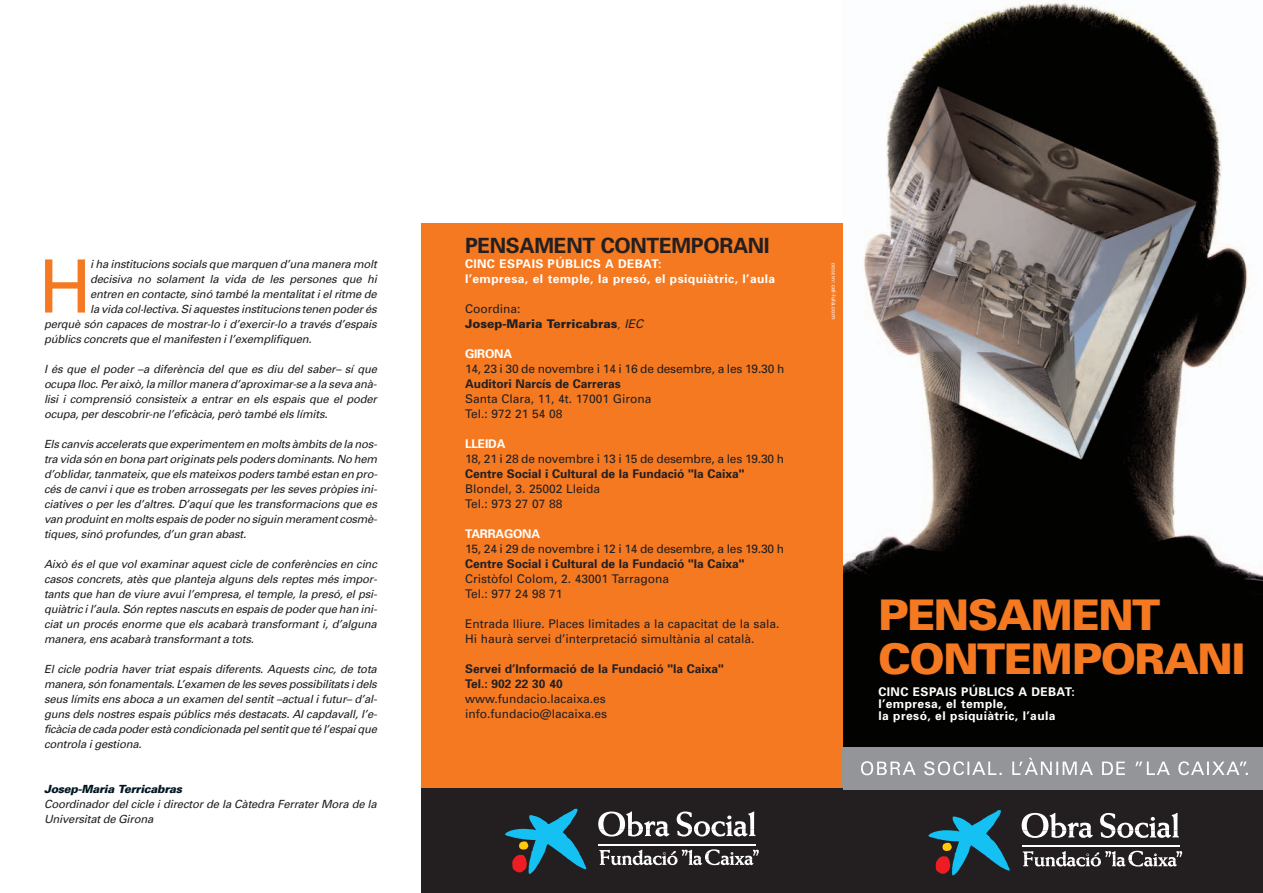
<style>
.page{position:relative;width:1263px;height:893px;background:#fff}
.page>*{position:absolute;margin:0;border:0;box-sizing:border-box;transform-origin:0 0}
.t1{font:73.5px "Univers";color:#f47921}
.t2{font:900 42.3px/43px "Univers";letter-spacing:-.035em;color:#f47921}
.t3{font:700 21px "Univers";letter-spacing:-.015em;color:#231f20}
.t4{font:12px/15px "Univers";color:#231f20}
.t5{font:700 12px/15px "Univers";color:#231f20}
.t6{font:700 12px/12px "Univers";letter-spacing:.035em;color:#fff}
.t7{font:900 12px/15px "Univers";color:#231f20}
.t8{font:700 12px "Univers";letter-spacing:-.015em;color:#fff}
.t9{font:italic 11.25px/15px "Univers";letter-spacing:-.015em;color:#231f20;text-align:justify}
.t10{font:italic 900 11.25px "Univers";letter-spacing:-.02em;color:#011622}
.t11{font:6px "Univers";color:#fff}
.s1{font-weight:400}
.s2{font-weight:300;font-style:italic}
.s3{font-weight:400;font-style:italic}
.s4{font-size:4.2px}
.s5{font-size:5.55px}
</style>
<div class="page">
<img style="left:842px;top:2px;width:421px;height:745px">
<div style="left:421px;top:223px;width:421px;height:670px;background:#f47921"></div>
<div style="left:842px;top:789px;width:421px;height:104px;background:#231f20"></div>
<div style="left:842px;top:747px;width:421px;height:43px;background:#939598"></div>
<svg style="left:1023px;top:851px;width:159px;height:16px"></svg>
<hr style="left:1022px;top:845px;width:157px;height:2px;background:#fff">
<svg style="left:1022px;top:813px;width:157px;height:25px"></svg>
<svg style="left:861px;top:758px;width:387px;height:17px"></svg>
<svg style="left:928px;top:810px;width:82px;height:65px"></svg>
<div style="left:421px;top:788px;width:421px;height:105px;background:#231f20"></div>
<hr style="left:421px;top:788px;width:421px;height:1px;background:#939598">
<svg style="left:599px;top:849px;width:160px;height:16px"></svg>
<hr style="left:599px;top:844px;width:157px;height:1px;background:#fff">
<svg style="left:598px;top:811px;width:157px;height:25px"></svg>
<svg style="left:505px;top:809px;width:81px;height:65px"></svg>
<h1 class="t1" style="left:38px;top:259px;width:55px">H</h1>
<p class="t9" style="left:90px;top:257px;width:288px">i ha institucions socials que marquen d’una manera molt</p>
<p class="t9" style="left:90px;top:272px;width:288px">decisiva no solament la vida de les persones que hi</p>
<p class="t9" style="left:90px;top:287px;width:288px">entren en contacte, sinó també la mentalitat i el ritme de</p>
<p class="t9" style="left:90px;top:302px;width:288px">la vida col·lectiva. Si aquestes institucions tenen poder és</p>
<p class="t9" style="left:44px;top:317px;width:334px">perquè són capaces de mostrar-lo i d’exercir-lo a través d’espais</p>
<p class="t9" style="left:44px;top:332px;width:269px">públics concrets que el manifesten i l’exemplifiquen.</p>
<p class="t9" style="left:44px;top:362px;width:334px">I és que el poder –a diferència del que es diu del saber– sí que ocupa lloc. Per això, la millor manera d’aproximar-se a la seva anà&shy;lisi i comprensió consisteix a entrar en els espais que el poder ocupa, per descobrir-ne l’eficàcia, però també els límits.</p>
<p class="t9" style="left:44px;top:437px;width:335px">Els canvis accelerats que experimentem en molts àmbits de la nos&shy;tra vida són en bona part originats pels poders dominants. No hem d’oblidar, tanmateix, que els mateixos poders també estan en pro&shy;cés de canvi i que es troben arrossegats per les seves pròpies ini&shy;ciatives o per les d’altres. D’aquí que les transformacions que es van produint en molts espais de poder no siguin merament cosmè&shy;tiques, sinó profundes, d’un gran abast.</p>
<p class="t9" style="left:44px;top:557px;width:335px">Això és el que vol examinar aquest cicle de conferències en cinc casos concrets, atès que planteja alguns dels reptes més impor&shy;tants que han de viure avui l’empresa, el temple, la presó, el psi&shy;quiàtric i l’aula. Són reptes nascuts en espais de poder que han ini&shy;ciat un procés enorme que els acabarà transformant i, d’alguna manera, ens acabarà transformant a tots.</p>
<p class="t9" style="left:44px;top:662px;width:335px">El cicle podria haver triat espais diferents. Aquests cinc, de tota manera, són fonamentals. L’examen de les seves possibilitats i dels seus límits ens aboca a un examen del sentit –actual i futur– d’al&shy;guns dels nostres espais públics més destacats. Al capdavall, l’e&shy;ficàcia de cada poder està condicionada pel sentit que té l’espai que controla i gestiona.</p>
<p class="t10" style="left:44px;top:784px;width:140px">Josep-Maria Terricabras</p>
<p class="t9" style="left:44px;top:797px;width:334px">Coordinador del cicle i director de la Càtedra Ferrater Mora de la<br>Universitat de Girona</p>
<h3 class="t3" style="left:465px;top:237px;width:306px">PENSAMENT CONTEMPORANI</h3>
<p class="t6" style="left:465px;top:257px;width:312px;line-height:15px">CINC ESPAIS PÚBLICS A DEBAT:<br>l’empresa, el temple, la presó, el psiquiàtric, l’aula</p>
<p class="t7" style="left:465px;top:302px;width:180px"><span class="s1">Coordina:<br></span>Josep-Maria Terricabras<span class="s2">,</span> <span class="s3">IEC</span></p>
<p class="t6" style="left:465px;top:348px;width:49px">GIRONA</p>
<p class="t4" style="left:465px;top:362px;width:321px">14, 23 i 30 de novembre i 14 i 16 de desembre, a les 19.30 h</p>
<p class="t5" style="left:465px;top:377px;width:157px">Auditori Narcís de Carreras</p>
<p class="t4" style="left:465px;top:392px;width:188px">Santa Clara, 11, 4t. 17001 Girona<br>Tel.: 972 21 54 08</p>
<p class="t6" style="left:465px;top:438px;width:42px">LLEIDA</p>
<p class="t4" style="left:465px;top:452px;width:321px">18, 21 i 28 de novembre i 13 i 15 de desembre, a les 19.30 h</p>
<p class="t5" style="left:465px;top:467px;width:281px">Centre Social i Cultural de la Fundació "la Caixa"</p>
<p class="t4" style="left:465px;top:482px;width:137px">Blondel, 3. 25002 Lleida<br>Tel.: 973 27 07 88</p>
<p class="t8" style="left:465px;top:529px;width:77px">TARRAGONA</p>
<p class="t4" style="left:465px;top:542px;width:321px">15, 24 i 29 de novembre i 12 i 14 de desembre, a les 19.30 h</p>
<p class="t5" style="left:465px;top:557px;width:281px">Centre Social i Cultural de la Fundació "la Caixa"</p>
<p class="t4" style="left:465px;top:572px;width:206px">Cristòfol Colom, 2. 43001 Tarragona<br>Tel.: 977 24 98 71</p>
<p class="t4" style="left:465px;top:617px;width:316px">Entrada lliure. Places limitades a la capacitat de la sala.<br>Hi haurà servei d’interpretació simultània al català.</p>
<p class="t5" style="left:465px;top:662px;width:260px">Servei d’Informació de la Fundació "la Caixa"<br>Tel.: 902 22 30 40</p>
<p class="t4" style="left:465px;top:692px;width:144px">www.fundacio.lacaixa.es info.fundacio@lacaixa.es</p>
<p class="t6" style="left:878px;top:686px;width:198px">CINC ESPAIS PÚBLICS A DEBAT: l’empresa, el temple,<br>la presó, el psiquiàtric, l’aula</p>
<p class="t11" style="left:836px;top:263px;width:57px;rotate:90deg"><span class="s4">DISSENY</span><span class="s5">:</span> cel-lula.com</p>
<h2 class="t2" style="left:878px;top:598px;width:369px">PENSAMENT<br>CONTEMPORANI</h2>
</div>
